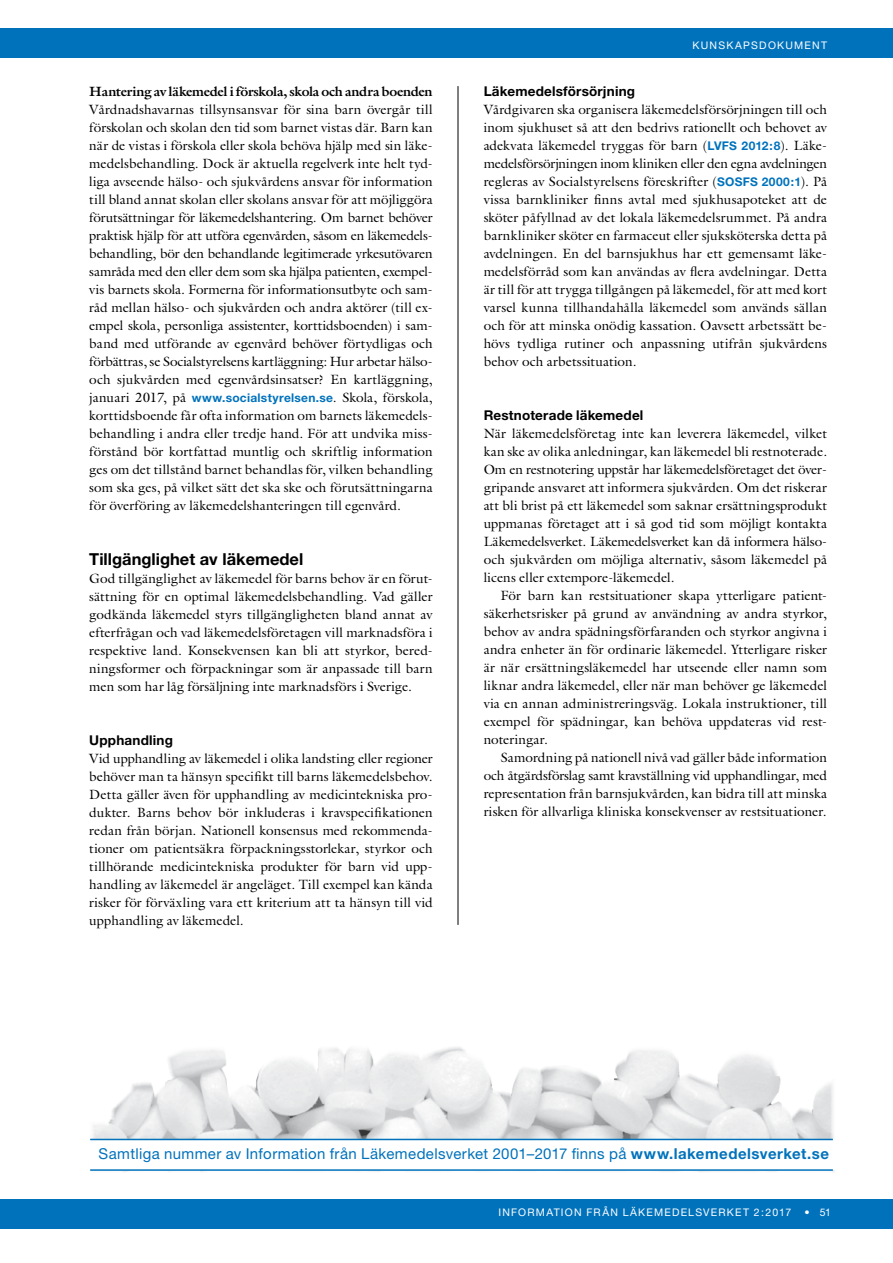
<style>
.page{position:relative;width:893px;height:1263px;background:#fff}
.page>*{position:absolute;margin:0;border:0;box-sizing:border-box;transform-origin:0 0}
.t1{font:700 16.5px "Helvetica Neue";color:#000}
.t2{font:15px "Helvetica Neue";letter-spacing:.025em;color:#0072bc}
.t3{font:13.5px/18px "Galliard LT";letter-spacing:.005em;color:#000}
.t4{font:700 13.5px "Helvetica Neue";letter-spacing:.015em;color:#000}
.t5{font:700 13.5px "Galliard LT";letter-spacing:-.015em;color:#000}
.t6{font:10.5px "Helvetica Neue";letter-spacing:.12em;color:#fff}
.s1{font-family:"Helvetica Neue";font-weight:700;font-size:12px;color:#0072bc}
.s2{font-weight:700}
</style>
<div class="page">
<div style="left:0;top:28px;width:893px;height:30px;background:#0072bc"></div>
<div style="left:0;top:1199px;width:893px;height:30px;background:#0072bc"></div>
<hr style="left:458px;top:86px;width:1px;height:839px;background:#000">
<img style="left:90px;top:1047px;width:745px;height:125px">
<div style="left:90px;top:1139px;width:751px;height:31px;background:#fff"></div>
<hr style="left:90px;top:1169px;width:743px;height:2px;background:#0072bc">
<hr style="left:90px;top:1139px;width:743px;height:1px;background:#0072bc">
<p class="t5" style="left:89px;top:82px;width:345px">Hantering av läkemedel i förskola, skola och andra boenden</p>
<p class="t3" style="left:89px;top:100px;width:345px">Vårdnadshavarnas tillsynsansvar för sina barn övergår till förskolan och skolan den tid som barnet vistas där. Barn kan när de vistas i förskola eller skola behöva hjälp med sin läke&shy;medelsbehandling. Dock är aktuella regelverk inte helt tyd&shy;liga avseende hälso- och sjukvårdens ansvar för information till bland annat skolan eller skolans ansvar för att möjliggöra förutsättningar för läkemedelshantering. Om barnet behöver praktisk hjälp för att utföra egenvården, såsom en läkemedels&shy;behandling, bör den behandlande legitimerade yrkesutövaren samråda med den eller dem som ska hjälpa patienten, exempel&shy;vis barnets skola. Formerna för informationsutbyte och sam&shy;råd mellan hälso- och sjukvården och andra aktörer (till ex&shy;empel skola, personliga assistenter, korttidsboenden) i sam&shy;band med utförande av egenvård behöver förtydligas och förbättras, se Socialstyrelsens kartläggning: Hur arbetar hälso&shy;och sjukvården med egenvårdsinsatser? En kartläggning, januari 2017, på <span class="s1">www.socialstyrelsen.se</span>. Skola, förskola, korttidsboende får ofta information om barnets läkemedels&shy;behandling i andra eller tredje hand. För att undvika miss&shy;förstånd bör kortfattad muntlig och skriftlig information ges om det tillstånd barnet behandlas för, vilken behandling som ska ges, på vilket sätt det ska ske och förutsättningarna för överföring av läkemedelshanteringen till egenvård.</p>
<p class="t1" style="left:89px;top:549px;width:216px">Tillgänglighet av läkemedel</p>
<p class="t3" style="left:89px;top:570px;width:345px;text-align:justify">God tillgänglighet av läkemedel för barns behov är en förut&shy;sättning för en optimal läkemedelsbehandling. Vad gäller godkända läkemedel styrs tillgängligheten bland annat av efterfrågan och vad läkemedelsföretagen vill marknadsföra i respektive land. Konsekvensen kan bli att styrkor, bered&shy;ningsformer och förpackningar som är anpassade till barn men som har låg försäljning inte marknadsförs i Sverige.</p>
<p class="t4" style="left:89px;top:732px;width:85px">Upphandling</p>
<p class="t3" style="left:89px;top:750px;width:345px;text-align:justify">Vid upphandling av läkemedel i olika landsting eller regioner behöver man ta hänsyn specifikt till barns läkemedelsbehov.<br>Detta gäller även för upphandling av medicintekniska pro&shy;dukter. Barns behov bör inkluderas i kravspecifikationen redan från början. Nationell konsensus med rekommenda&shy;tioner om patientsäkra förpackningsstorlekar, styrkor och tillhörande medicintekniska produkter för barn vid upp&shy;handling av läkemedel är angeläget. Till exempel kan kända risker för förväxling vara ett kriterium att ta hänsyn till vid upphandling av läkemedel.</p>
<p class="t6" style="left:693px;top:39px;width:136px">KUNSKAPSDOKUMENT</p>
<p class="t4" style="left:484px;top:82px;width:153px">Läkemedelsförsörjning</p>
<p class="t3" style="left:484px;top:100px;width:345px">Vårdgivaren ska organisera läkemedelsförsörjningen till och inom sjukhuset så att den bedrivs rationellt och behovet av adekvata läkemedel tryggas för barn (<span class="s1">LVFS 2012:8</span>). Läke&shy;medelsförsörjningen inom kliniken eller den egna avdelningen regleras av Socialstyrelsens föreskrifter (<span class="s1">SOSFS 2000:1</span>). På vissa barnkliniker finns avtal med sjukhusapoteket att de sköter påfyllnad av det lokala läkemedelsrummet. På andra barnkliniker sköter en farmaceut eller sjuksköterska detta på avdelningen. En del barnsjukhus har ett gemensamt läke&shy;medelsförråd som kan användas av flera avdelningar. Detta är till för att trygga tillgången på läkemedel, för att med kort varsel kunna tillhandahålla läkemedel som används sällan och för att minska onödig kassation. Oavsett arbetssätt be&shy;hövs tydliga rutiner och anpassning utifrån sjukvårdens behov och arbetssituation.</p>
<p class="t4" style="left:484px;top:406px;width:161px">Restnoterade läkemedel</p>
<p class="t3" style="left:484px;top:424px;width:345px">När läkemedelsföretag inte kan leverera läkemedel, vilket kan ske av olika anledningar, kan läkemedel bli restnoterade.<br>Om en restnotering uppstår har läkemedelsföretaget det över&shy;gripande ansvaret att informera sjukvården. Om det riskerar att bli brist på ett läkemedel som saknar ersättningsprodukt uppmanas företaget att i så god tid som möjligt kontakta Läkemedelsverket. Läkemedelsverket kan då informera hälso&shy;och sjukvården om möjliga alternativ, såsom läkemedel på licens eller extempore-läkemedel.</p>
<p class="t3" style="left:484px;top:586px;width:345px;text-indent:17px">För barn kan restsituationer skapa ytterligare patient&shy;säkerhetsrisker på grund av användning av andra styrkor, behov av andra spädningsförfaranden och styrkor angivna i andra enheter än för ordinarie läkemedel. Ytterligare risker är när ersättningsläkemedel har utseende eller namn som liknar andra läkemedel, eller när man behöver ge läkemedel via en annan administreringsväg. Lokala instruktioner, till exempel för spädningar, kan behöva uppdateras vid rest&shy;noteringar.</p>
<p class="t3" style="left:484px;top:748px;width:345px;text-align:justify;text-indent:17px">Samordning på nationell nivå vad gäller både information och åtgärdsförslag samt kravställning vid upphandlingar, med representation från barnsjukvården, kan bidra till att minska risken för allvarliga kliniska konsekvenser av restsituationer.</p>
<p class="t2" style="left:99px;top:1145px;width:732px">Samtliga nummer av Information från Läkemedelsverket 2001–2017 finns på <span class="s2">www.lakemedelsverket.se</span></p>
<p class="t6" style="left:498px;top:1206px;width:334px">INFORMATION FRÅN LÄKEMEDELSVERKET 2:2017 • 51</p>
</div>
